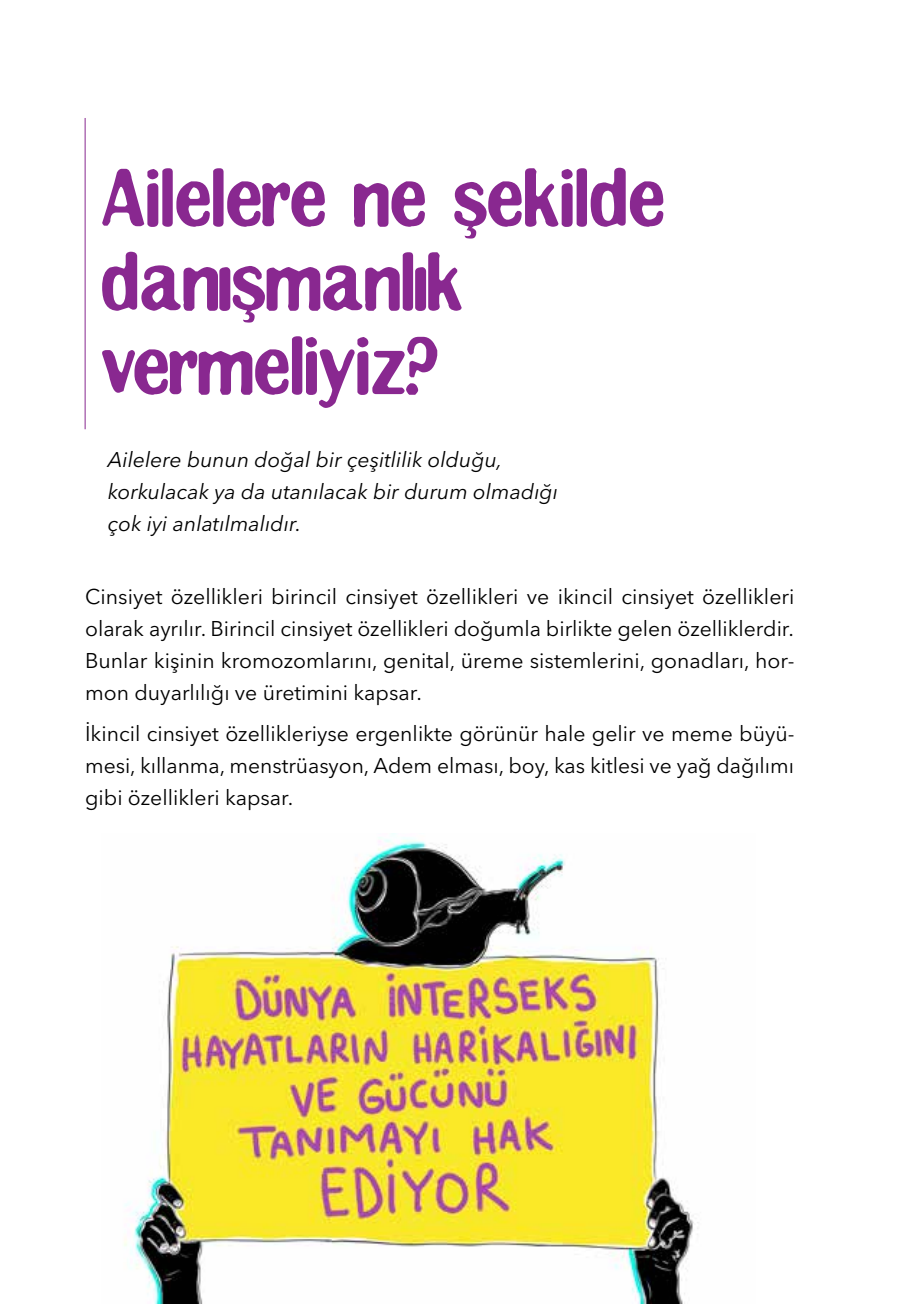
<style>
.page{position:relative;width:908px;height:1304px;background:#fff}
.page>*{position:absolute;margin:0;border:0;box-sizing:border-box;transform-origin:0 0}
.t1{font:56px/84px "Clingy";letter-spacing:.035em;color:#892890}
.t2{font:21.2px/32px "Avenir Next LT Pro";color:#000;text-align:justify}
.t3{font:italic 21.2px/32px "Avenir Next LT Pro";color:#000}
</style>
<div class="page">
<hr style="left:85px;top:118px;width:1px;height:311px;background:#892890">
<img style="left:124px;top:834px;width:575px;height:470px">
<h1 class="t1" style="left:102px;top:165px;width:563px">Ailelere ne şekilde danışmanlık vermeliyiz?</h1>
<p class="t3" style="left:108px;top:444px;width:451px">Ailelere bunun doğal bir çeşitlilik olduğu, korkulacak ya da utanılacak bir durum olmadığı çok iyi anlatılmalıdır.</p>
<p class="t2" style="left:85px;top:581px;width:710px">Cinsiyet özellikleri birincil cinsiyet özellikleri ve ikincil cinsiyet özellikleri olarak ayrılır. Birincil cinsiyet özellikleri doğumla birlikte gelen özelliklerdir.<br>Bunlar kişinin kromozomlarını, genital, üreme sistemlerini, gonadları, hor&shy;mon duyarlılığ ı ve üretimini kapsar.</p>
<p class="t2" style="left:85px;top:717px;width:710px">İkincil cinsiyet özellikleriyse ergenlikte görünür hale gelir ve meme büyü&shy;mesi, kıllanma, menstrüasyon, Adem elması, boy, kas kitlesi ve yağ dağ ılımı gibi özellikleri kapsar.</p>
</div>
